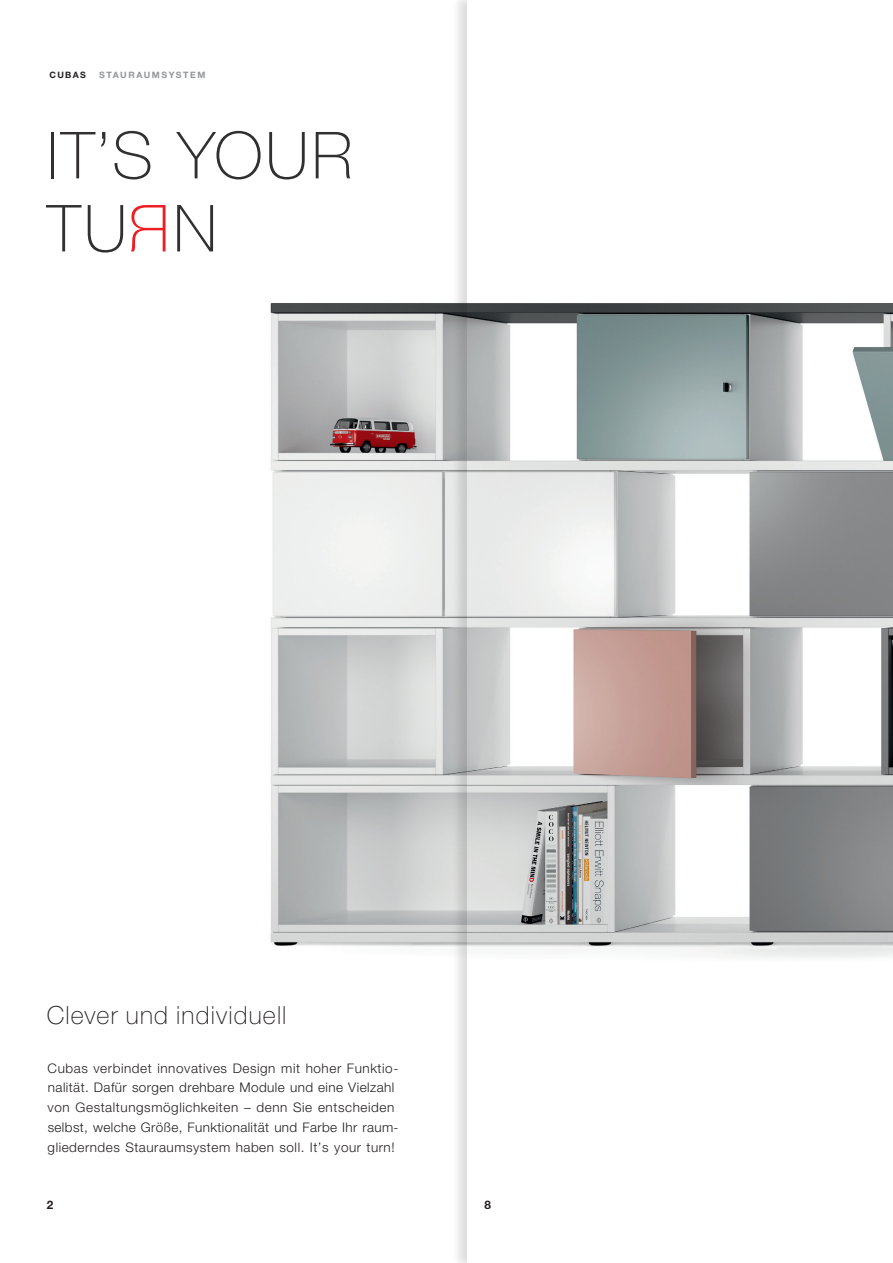
<style>
.page{position:relative;width:893px;height:1263px;background:#fff}
.page>*{position:absolute;margin:0;border:0;box-sizing:border-box;transform-origin:0 0}
.t1{font:100 64.95px/73.1px "Helvetica Neue CELT";letter-spacing:.045em;color:#312f30}
.t2{font:100 25.05px "Helvetica Neue CELT";letter-spacing:.045em;color:#231f20}
.t3{font:300 13.2px/19.8px "Helvetica Neue CELT";letter-spacing:.04em;color:#231f20}
.t4{font:700 11.7px "Helvetica Neue CE";color:#231f20}
.t5{font:700 8.85px "Helvetica Neue CE";letter-spacing:.18em;color:#939598}
.t6{font:700 8.85px "Helvetica Neue CE";letter-spacing:.15em;color:#231f20}
</style>
<div class="page">
<img style="left:270px;top:303px;width:181px;height:644px">
<div style="left:451px;top:0;width:442px;height:1263px;background:#231f20;opacity:.15"></div>
<div style="left:468px;top:0;width:425px;height:1263px;background:#fff"></div>
<img style="left:468px;top:303px;width:425px;height:655px">
<p class="t6" style="left:50px;top:69px;width:38px">CUBAS</p>
<p class="t5" style="left:99px;top:69px;width:108px">STAURAUMSYSTEM</p>
<h1 class="t1" style="left:47px;top:120px;width:307px">IT’S YOUR<br>TU N</h1>
<h2 class="t2" style="left:47px;top:1001px;width:241px">Clever und individuell</h2>
<p class="t3" style="left:48px;top:1058px;width:352px">Cubas verbindet innovatives Design mit hoher Funktio&shy;nalität. Dafür sorgen drehbare Module und eine Vielzahl von Gestaltungsmöglichkeiten – denn Sie entscheiden selbst, welche Größe, Funktionalität und Farbe Ihr raum&shy;gliederndes Stauraumsystem haben soll. It’s your turn!</p>
<p class="t4" style="left:47px;top:1197px;width:8px">2</p>
<p class="t4" style="left:484px;top:1197px;width:8px">8</p>
</div>
